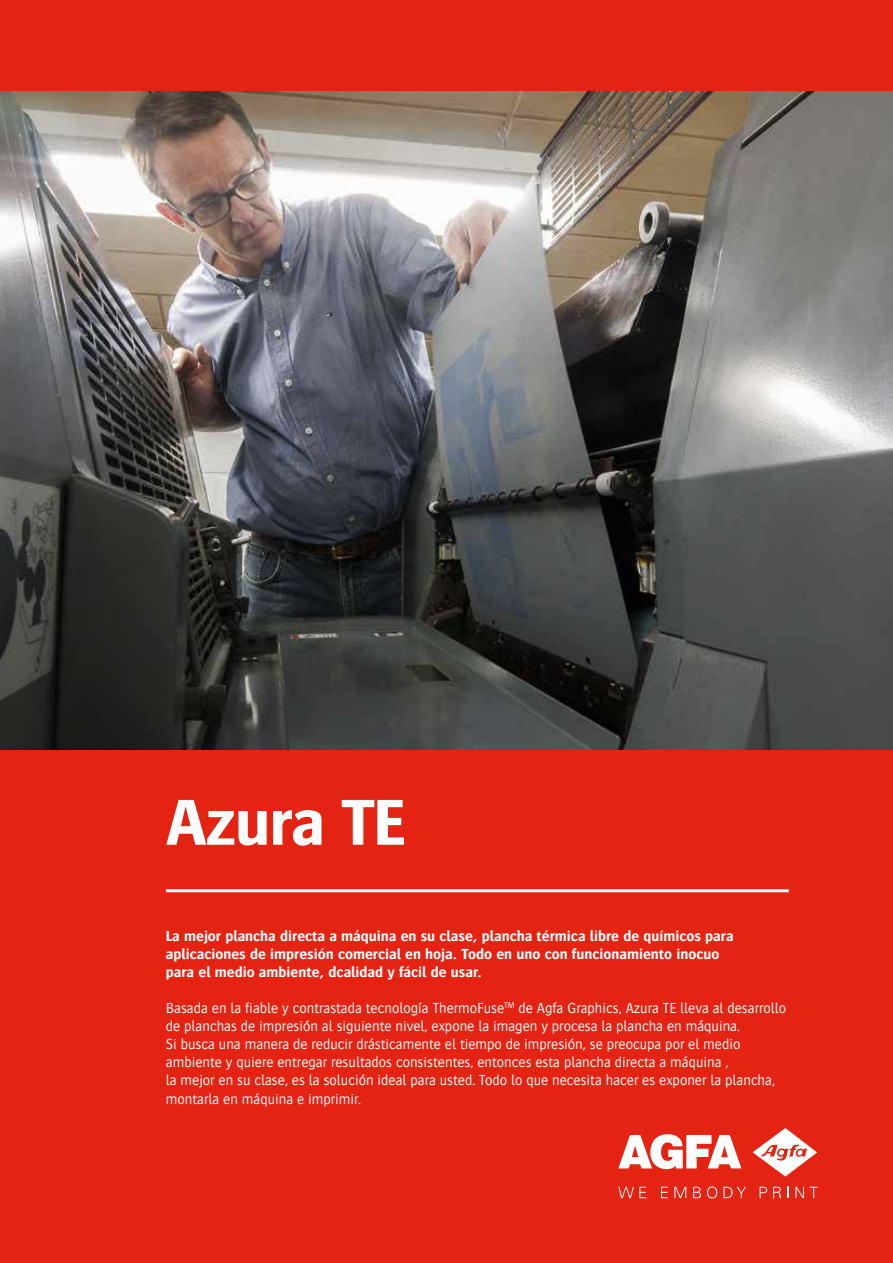
<style>
.page{position:relative;width:893px;height:1263px;background:#e42313}
.page>*{position:absolute;margin:0;border:0;box-sizing:border-box;transform-origin:0 0}
.t1{font:700 83.7px "Bosis For Agfa";color:#fff}
.t2{font:700 67.5px "Bosis For Agfa";letter-spacing:-.02em;color:#fff}
.t3{font:300 15px/18px "Bosis For Agfa";color:#fff}
.t4{font:700 15px/18px "Bosis For Agfa";color:#fff}
</style>
<div class="page">
<svg style="left:618px;top:1134px;width:123px;height:35px"></svg>
<svg style="left:753px;top:1128px;width:64px;height:48px"></svg>
<svg style="left:618px;top:1187px;width:28px;height:11px"></svg>
<svg style="left:661px;top:1187px;width:7px;height:11px"></svg>
<svg style="left:674px;top:1187px;width:12px;height:11px"></svg>
<svg style="left:693px;top:1187px;width:8px;height:11px"></svg>
<svg style="left:707px;top:1186px;width:10px;height:12px"></svg>
<svg style="left:723px;top:1187px;width:23px;height:11px"></svg>
<svg style="left:760px;top:1187px;width:7px;height:11px"></svg>
<svg style="left:773px;top:1187px;width:8px;height:11px"></svg>
<svg style="left:787px;top:1187px;width:2px;height:11px"></svg>
<svg style="left:795px;top:1187px;width:23px;height:11px"></svg>
<hr style="left:166px;top:889px;width:623px;height:3px;background:#fff">
<img style="left:0;top:92px;width:893px;height:657px">
<h1 class="t1" style="left:128px;top:749px;width:501px">Jeti Tauro LED</h1>
<h2 class="t2" style="left:166px;top:785px;width:241px">Azura TE</h2>
<p class="t4" style="left:166px;top:926px;width:569px">La mejor plancha directa a máquina en su clase, plancha térmica libre de químicos para aplicaciones de impresión comercial en hoja. Todo en uno con funcionamiento inocuo para el medio ambiente, dcalidad y fácil de usar.</p>
<p class="t3" style="left:166px;top:999px;width:622px">Basada en la fiable y contrastada tecnología ThermoFuse<sup>TM</sup> de Agfa Graphics, Azura TE lleva al desarrollo de planchas de impresión al siguiente nivel, expone la imagen y procesa la plancha en máquina.<br>Si busca una manera de reducir drásticamente el tiempo de impresión, se preocupa por el medio ambiente y quiere entregar resultados consistentes, entonces esta plancha directa a máquina ,<br>la mejor en su clase, es la solución ideal para usted. Todo lo que necesita hacer es exponer la plancha,</p>
<p class="t3" style="left:166px;top:1090px;width:197px">montarla en máquina e imprimir.</p>
</div>
